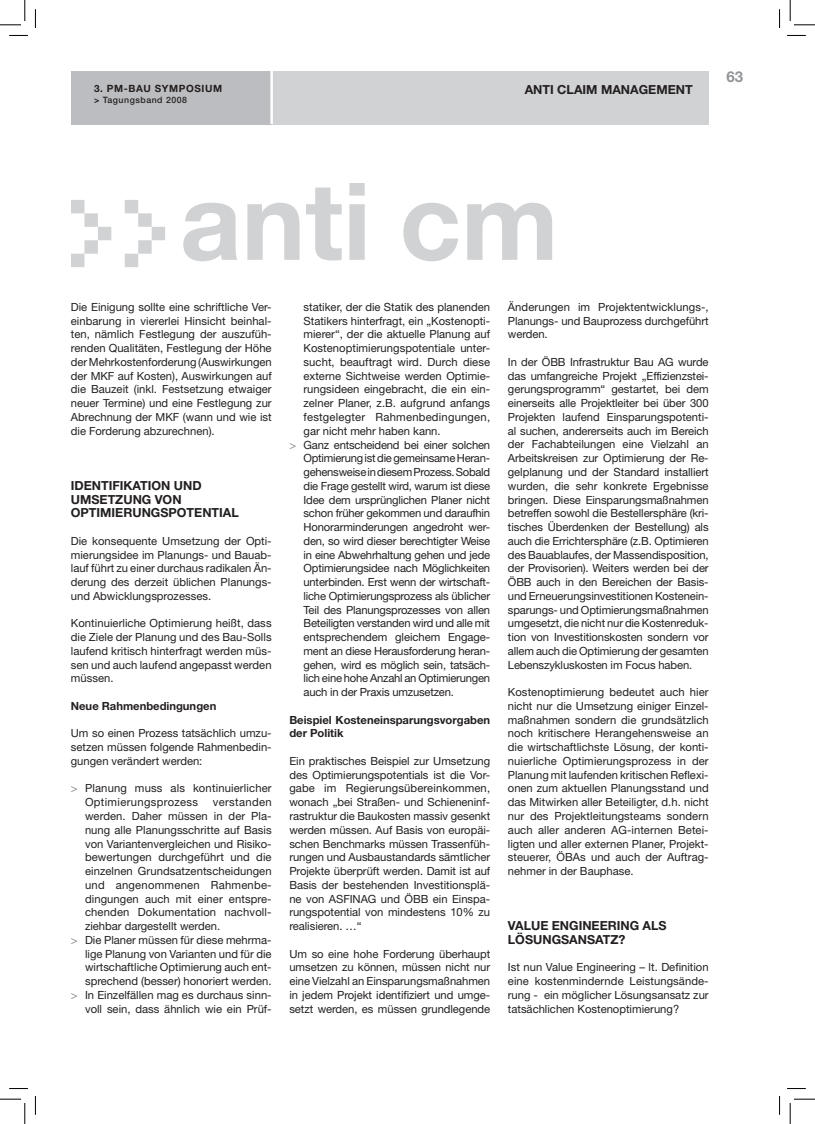
<style>
.page{position:relative;width:815px;height:1124px;background:#fff}
.page>*{position:absolute;margin:0;border:0;box-sizing:border-box;transform-origin:0 0}
.t1{font:700 107.5px "Helvetica Neue LT Std";color:#d1d2d4}
.t2{font:700 15px "Helvetica Neue LT Std";color:#939598}
.t3{font:700 12.5px/13.8px "Helvetica Neue LT Std";color:#231f20}
.t4{font:11.25px/13.8px "Helvetica Neue LT Std";color:#231f20;text-align:justify}
.t5{font:11.25px "Helvetica Neue LT Std";letter-spacing:-.02em;color:#231f20}
.t6{font:700 11.25px/13.8px "Helvetica Neue LT Std";color:#231f20}
.t7{font:11.25px "Helvetica Neue LT Std";letter-spacing:.02em;color:#231f20}
.t8{font:11.25px "Helvetica Neue LT Std";letter-spacing:-.025em;color:#231f20}
.t9{font:11.25px "Helvetica Neue LT Std";letter-spacing:.03em;color:#231f20}
.t10{font:700 10px "Helvetica Neue LT Std";letter-spacing:.06em;color:#231f20}
.t11{font:500 8.75px "Helvetica Neue LT Std";letter-spacing:.06em;color:#231f20}
.s1{font-weight:700}
.s2{color:#808285}
</style>
<div class="page">
<div style="left:272px;top:71px;width:437px;height:53px;background:#d1d2d4"></div>
<div style="left:71px;top:71px;width:201px;height:53px;background:#bcbdc0"></div>
<hr style="left:270px;top:71px;width:3px;height:53px;background:#fff">
<svg style="left:71px;top:200px;width:94px;height:67px"></svg>
<svg style="left:9px;top:35px;width:19px;height:1px"></svg>
<svg style="left:787px;top:35px;width:19px;height:1px"></svg>
<svg style="left:9px;top:1088px;width:19px;height:1px"></svg>
<svg style="left:787px;top:1088px;width:19px;height:1px"></svg>
<svg style="left:35px;top:9px;width:1px;height:19px"></svg>
<svg style="left:35px;top:1096px;width:1px;height:18px"></svg>
<svg style="left:779px;top:9px;width:1px;height:19px"></svg>
<svg style="left:779px;top:1096px;width:1px;height:18px"></svg>
<svg style="left:0;top:0;width:26px;height:26px"></svg>
<svg style="left:0;top:1098px;width:26px;height:25px"></svg>
<svg style="left:790px;top:0;width:25px;height:26px"></svg>
<svg style="left:790px;top:1098px;width:25px;height:25px"></svg>
<p class="t10" style="left:94px;top:85px;width:130px">3. PM-BAU SYMPOSIUM</p>
<p class="t11" style="left:94px;top:96px;width:94px"><span class="s1">&gt;</span> Tagungsband 2008</p>
<p class="t3" style="left:525px;top:84px;width:170px">ANTI CLAIM MANAGEMENT</p>
<h2 class="t2" style="left:726px;top:71px;width:18px">63</h2>
<h1 class="t1" style="left:180px;top:182px;width:380px">anti cm</h1>
<p class="t4" style="left:71px;top:301px;width:202px">Die Einigung sollte eine schriftliche Ver&shy;einbarung in viererlei Hinsicht beinhal&shy;ten, nämlich Festlegung der auszufüh&shy;renden Qualitäten, Festlegung der Höhe der Mehrkostenforderung (Auswirkungen der MKF auf Kosten), Auswirkungen auf die Bauzeit (inkl. Festsetzung etwaiger neuer Termine) und eine Festlegung zur Abrechnung der MKF (wann und wie ist die Forderung abzurechnen).</p>
<p class="t3" style="left:71px;top:479px;width:170px">IDENTIFIKATION UND<br>UMSETZUNG VON<br>OPTIMIERUNGSPOTENTIAL</p>
<p class="t4" style="left:71px;top:535px;width:202px">Die konsequente Umsetzung der Opti&shy;mierungsidee im Planungs- und Bauab&shy;lauf führt zu einer durchaus radikalen Än&shy;derung des derzeit üblichen Planungs&shy;und Abwicklungsprozesses.</p>
<p class="t4" style="left:71px;top:617px;width:202px">Kontinuierliche Optimierung heißt, dass die Ziele der Planung und des Bau-Solls laufend kritisch hinterfragt werden müs&shy;sen und auch laufend angepasst werden müssen.</p>
<p class="t6" style="left:71px;top:700px;width:147px">Neue Rahmenbedingungen</p>
<p class="t4" style="left:71px;top:727px;width:202px">Um so einen Prozess tatsächlich umzu&shy;setzen müssen folgende Rahmenbedin&shy;gungen verändert werden:</p>
<p class="t4" style="left:85px;top:782px;width:188px;text-indent:-14px"><span class="s2">&gt;</span> Planung muss als kontinuierlicher<br>Optimierungsprozess</p>
<p class="t9" style="left:213px;top:798px;width:60px">verstanden</p>
<p class="t4" style="left:85px;top:810px;width:188px">werden. Daher müssen in der Pla-</p>
<p class="t4" style="left:85px;top:823px;width:188px">nung alle Planungsschritte auf Basis</p>
<p class="t4" style="left:85px;top:837px;width:188px">von Variantenvergleichen und Risiko-</p>
<p class="t4" style="left:85px;top:851px;width:188px">bewertungen durchgeführt und die</p>
<p class="t4" style="left:85px;top:865px;width:188px">einzelnen Grundsatzentscheidungen</p>
<p class="t7" style="left:85px;top:880px;width:188px">und angenommenen Rahmenbe-</p>
<p class="t4" style="left:85px;top:892px;width:188px">dingungen auch mit einer entspre-</p>
<p class="t4" style="left:85px;top:906px;width:188px">chenden Dokumentation nachvoll-</p>
<p class="t4" style="left:85px;top:920px;width:137px">ziehbar dargestellt werden.</p>
<p class="t4" style="left:71px;top:933px;width:202px"><span class="s2">&gt;</span> Die Planer müssen für diese mehrma-</p>
<p class="t4" style="left:85px;top:947px;width:188px">lige Planung von Varianten und für die</p>
<p class="t4" style="left:85px;top:961px;width:188px">wirtschaftliche Optimierung auch ent-</p>
<p class="t4" style="left:85px;top:975px;width:188px">sprechend (besser) honoriert werden.</p>
<p class="t4" style="left:71px;top:988px;width:202px"><span class="s2">&gt;</span> In Einzelfällen mag es durchaus sinn-</p>
<p class="t4" style="left:85px;top:1002px;width:188px">voll sein, dass ähnlich wie ein Prüf-</p>
<p class="t4" style="left:304px;top:301px;width:188px">statiker, der die Statik des planenden</p>
<p class="t4" style="left:304px;top:315px;width:188px">Statikers hinterfragt, ein „Kostenopti-</p>
<p class="t4" style="left:304px;top:328px;width:188px">mierer“, der die aktuelle Planung auf</p>
<p class="t4" style="left:304px;top:342px;width:188px">Kostenoptimierungspotentiale unter-</p>
<p class="t4" style="left:304px;top:356px;width:188px">sucht, beauftragt wird. Durch diese</p>
<p class="t4" style="left:304px;top:370px;width:188px">externe Sichtweise werden Optimie-</p>
<p class="t4" style="left:304px;top:383px;width:188px">rungsideen eingebracht, die ein ein-</p>
<p class="t4" style="left:304px;top:397px;width:188px">zelner Planer, z.B. aufgrund anfangs</p>
<p class="t7" style="left:304px;top:413px;width:188px">festgelegter Rahmenbedingungen,</p>
<p class="t4" style="left:304px;top:425px;width:139px">gar nicht mehr haben kann.</p>
<p class="t4" style="left:289px;top:438px;width:202px"><span class="s2">&gt;</span> Ganz entscheidend bei einer solchen</p>
<p class="t5" style="left:304px;top:454px;width:188px">Optimierung ist die gemeinsame Heran-</p>
<p class="t8" style="left:304px;top:468px;width:188px">gehensweise in diesem Prozess. Sobald</p>
<p class="t5" style="left:304px;top:481px;width:188px">die Frage gestellt wird, warum ist diese</p>
<p class="t5" style="left:304px;top:495px;width:188px">Idee dem ursprünglichen Planer nicht</p>
<p class="t5" style="left:304px;top:509px;width:188px">schon früher gekommen und daraufhin</p>
<p class="t4" style="left:304px;top:521px;width:188px">Honorarminderungen angedroht wer-</p>
<p class="t5" style="left:304px;top:536px;width:188px">den, so wird dieser berechtigter Weise</p>
<p class="t5" style="left:304px;top:550px;width:188px">in eine Abwehrhaltung gehen und jede</p>
<p class="t5" style="left:304px;top:564px;width:188px">Optimierungsidee nach Möglichkeiten</p>
<p class="t5" style="left:304px;top:578px;width:188px">unterbinden. Erst wenn der wirtschaft-</p>
<p class="t5" style="left:304px;top:591px;width:188px">liche Optimierungsprozess als üblicher</p>
<p class="t5" style="left:304px;top:605px;width:188px">Teil des Planungsprozesses von allen</p>
<p class="t5" style="left:304px;top:619px;width:188px">Beteiligten verstanden wird und alle mit</p>
<p class="t4" style="left:304px;top:631px;width:188px">entsprechendem gleichem Engage-</p>
<p class="t5" style="left:304px;top:646px;width:188px">ment an diese Herausforderung heran-</p>
<p class="t5" style="left:304px;top:660px;width:188px">gehen, wird es möglich sein, tatsäch-</p>
<p class="t5" style="left:304px;top:674px;width:188px">lich eine hohe Anzahl an Optimierungen</p>
<p class="t5" style="left:304px;top:688px;width:152px">auch in der Praxis umzusetzen.</p>
<p class="t6" style="left:289px;top:713px;width:202px">Beispiel Kosteneinsparungsvorgaben der Politik</p>
<p class="t4" style="left:289px;top:755px;width:202px">Ein praktisches Beispiel zur Umsetzung des Optimierungspotentials ist die Vor&shy;gabe im Regierungsübereinkommen, wonach „bei Straßen- und Schieneninf&shy;rastruktur die Baukosten massiv gesenkt werden müssen. Auf Basis von europäi&shy;schen Benchmarks müssen Trassenfüh&shy;rungen und Ausbaustandards sämtlicher Projekte überprüft werden. Damit ist auf Basis der bestehenden Investitionsplä&shy;ne von ASFINAG und ÖBB ein Einspa&shy;rungspotential von mindestens 10% zu realisieren. …“</p>
<p class="t4" style="left:289px;top:947px;width:202px">Um so eine hohe Forderung überhaupt umsetzen zu können, müssen nicht nur eine Vielzahl an Einsparungsmaßnahmen in jedem Projekt identifiziert und umge&shy;setzt werden, es müssen grundlegende</p>
<p class="t4" style="left:508px;top:301px;width:202px">Änderungen im Projektentwicklungs-, Planungs- und Bauprozess durchgeführt werden.</p>
<p class="t4" style="left:508px;top:356px;width:202px">In der ÖBB Infrastruktur Bau AG wurde das umfangreiche Projekt „Effizienzstei&shy;gerungsprogramm“ gestartet, bei dem einerseits alle Projektleiter bei über 300<br>Projekten laufend Einsparungspotenti&shy;al suchen, andererseits auch im Bereich der Fachabteilungen eine Vielzahl an Arbeitskreisen zur Optimierung der Re&shy;gelplanung und der Standard installiert wurden, die sehr konkrete Ergebnisse bringen. Diese Einsparungsmaßnahmen betreffen sowohl die Bestellersphäre (kri&shy;tisches Überdenken der Bestellung) als auch die Errichtersphäre (z.B. Optimieren des Bauablaufes, der Massendisposition, der Provisorien). Weiters werden bei der ÖBB auch in den Bereichen der Basis&shy;und Erneuerungsinvestitionen Kostenein&shy;sparungs- und Optimierungsmaßnahmen umgesetzt, die nicht nur die Kostenreduk&shy;tion von Investitionskosten sondern vor allem auch die Optimierung der gesamten Lebenszykluskosten im Focus haben.</p>
<p class="t4" style="left:508px;top:686px;width:202px">Kostenoptimierung bedeutet auch hier nicht nur die Umsetzung einiger Einzel&shy;maßnahmen sondern die grundsätzlich noch kritischere Herangehensweise an die wirtschaftlichste Lösung, der konti&shy;nuierliche Optimierungsprozess in der Planung mit laufenden kritischen Reflexi&shy;onen zum aktuellen Planungsstand und das Mitwirken aller Beteiligter, d.h. nicht nur des Projektleitungsteams sondern auch aller anderen AG-internen Betei&shy;ligten und aller externen Planer, Projekt&shy;steuerer, ÖBAs und auch der Auftrag&shy;nehmer in der Bauphase.</p>
<p class="t3" style="left:508px;top:919px;width:160px">VALUE ENGINEERING ALS<br>LÖSUNGSANSATZ?</p>
<p class="t4" style="left:508px;top:961px;width:202px">Ist nun Value Engineering – lt. Definition eine kostenmindernde Leistungsände&shy;rung - ein möglicher Lösungsansatz zur tatsächlichen Kostenoptimierung?</p>
</div>
